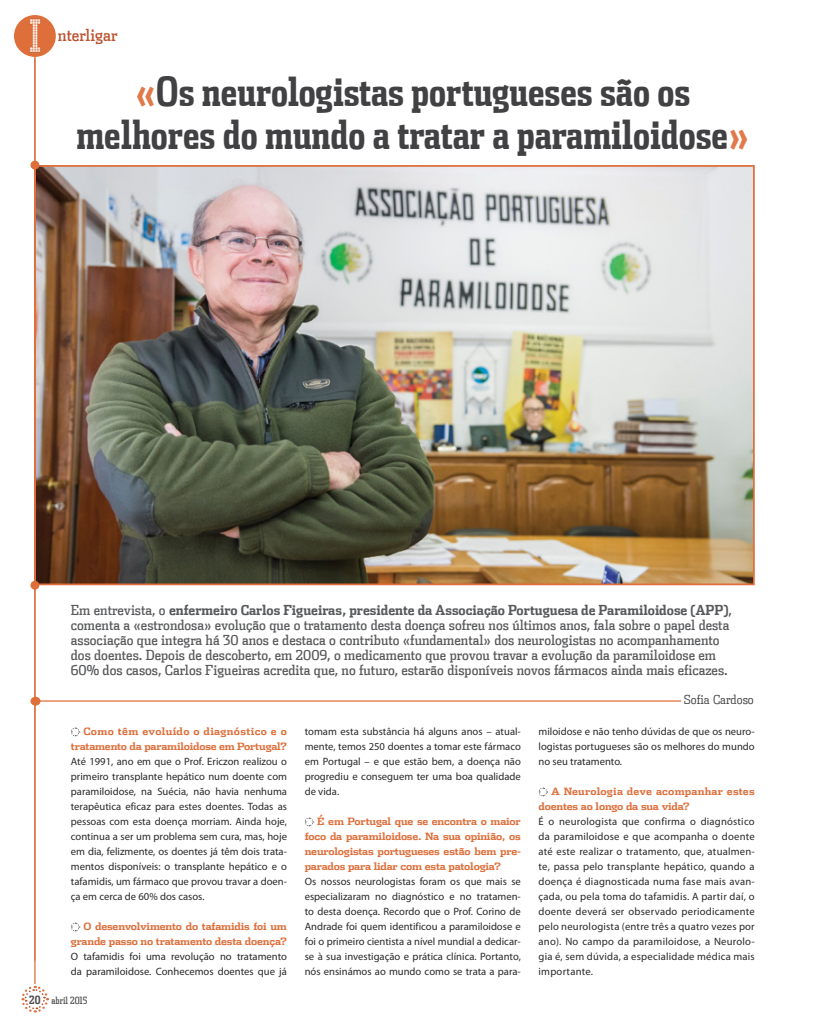
<style>
.page{position:relative;width:815px;height:1028px;background:#fff}
.page>*{position:absolute;margin:0;border:0;box-sizing:border-box;transform-origin:0 0}
.t1{font:700 40px/42.5px "Dispatch Comp Tab";color:#414042;text-align:center}
.t2{font:16.25px "Dispatch Cond Tab";color:#bb522f}
.t3{font:13.75px/15px "Dispatch Cond";color:#58595b}
.t4{font:700 13.75px "Dispatch Cond Tab";color:#58595b}
.t5{font:300 12.5px "Dispatch Cond";color:#414042}
.t6{font:10.62px/15px "Myriad Pro";color:#292829;text-align:justify}
.t7{font:700 10px/15px "Dispatch";letter-spacing:-.02em;color:#de6e3a;text-align:right}
.t8{font:700 10px/15px "Dispatch";letter-spacing:.005em;color:#de6e3a}
.t9{font:10px "Dispatch Comp";color:#4d4d4f}
.s1{color:#e07a4a}
.s2{font-family:"Dispatch Cond";font-weight:400}
.s3{font-weight:700;font-size:11.25px}
</style>
<div class="page">
<svg style="left:71px;top:727px;width:9px;height:9px"></svg>
<svg style="left:71px;top:922px;width:9px;height:9px"></svg>
<svg style="left:304px;top:817px;width:10px;height:9px"></svg>
<svg style="left:538px;top:787px;width:10px;height:9px"></svg>
<svg style="left:30px;top:696px;width:11px;height:9px"></svg>
<hr style="left:36px;top:700px;width:645px;height:1px;background:#de6e3a">
<img style="left:37px;top:168px;width:715px;height:414px">
<div style="left:30px;top:161px;width:9px;height:8px;background:#de6e3a;border-radius:50%"></div>
<div style="left:30px;top:581px;width:9px;height:8px;background:#de6e3a;border-radius:50%"></div>
<hr style="left:34px;top:35px;width:2px;height:925px;background:#de6e3a">
<svg style="left:21px;top:985px;width:29px;height:28px"></svg>
<hr style="left:34px;top:58px;width:2px;height:926px;background:#de6e3a">
<div style="left:14px;top:15px;width:42px;height:42px;background:#de6e3a;border-radius:50%"></div>
<img style="left:20px;top:17px;width:30px;height:38px">
<h2 class="t2" style="left:58px;top:25px;width:61px">nterligar</h2>
<h1 class="t1" style="left:76px;top:69px;width:674px"><span class="s1">«</span>Os neurologistas portugueses são os melhores do mundo a tratar a paramiloidose<span class="s1">»</span></h1>
<p class="t4" style="left:71px;top:601px;width:663px"><span class="s2">Em entrevista, o</span> enfermeiro Carlos Figueiras, presidente da Associação Portuguesa de Paramiloidose (APP)<span class="s2">,</span></p>
<p class="t3" style="left:71px;top:617px;width:660px">comenta a «estrondosa» evolução que o tratamento desta doença sofreu nos últimos anos, fala sobre o papel desta associação que integra há 30 anos e destaca o contributo «fundamental» dos neurologistas no acompanhamento dos doentes. Depois de descoberto, em 2009, o medicamento que provou travar a evolução da paramiloidose em 60% dos casos, Carlos Figueiras acredita que, no futuro, estarão disponíveis novos fármacos ainda mais eficazes.</p>
<p class="t5" style="left:684px;top:692px;width:71px">Sofia Cardoso</p>
<p class="t7" style="left:71px;top:723px;width:218px">Como têm evoluído o diagnóstico e o tratamento da paramiloidose em Portugal?</p>
<p class="t6" style="left:71px;top:754px;width:218px">Até 1991, ano em que o Prof. Ericzon realizou o primeiro transplante hepático num doente com paramiloidose, na Suécia, não havia nenhuma terapêutica eficaz para estes doentes. Todas as pessoas com esta doença morriam. Ainda hoje, continua a ser um problema sem cura, mas, hoje em dia, felizmente, os doentes já têm dois trata&shy;mentos disponíveis: o transplante hepático e o tafamidis, um fármaco que provou travar a doen&shy;ça em cerca de 60% dos casos.</p>
<p class="t7" style="left:71px;top:918px;width:218px">O desenvolvimento do tafamidis foi um grande passo no tratamento desta doença?</p>
<p class="t6" style="left:71px;top:949px;width:218px">O tafamidis foi uma revolução no tratamento da paramiloidose. Conhecemos doentes que já</p>
<p class="t9" style="left:29px;top:993px;width:60px"><span class="s3">20</span> abril 2015</p>
<p class="t6" style="left:305px;top:724px;width:218px">tomam esta substância há alguns anos – atual&shy;mente, temos 250 doentes a tomar este fármaco em Portugal – e que estão bem, a doença não progrediu e conseguem ter uma boa qualidade de vida.</p>
<p class="t7" style="left:305px;top:813px;width:218px;text-align:justify;text-indent:13px">É em Portugal que se encontra o maior foco da paramiloidose. Na sua opinião, os neurologistas portugueses estão bem pre&shy;parados para lidar com esta patologia?</p>
<p class="t6" style="left:305px;top:874px;width:218px">Os nossos neurologistas foram os que mais se especializaram no diagnóstico e no tratamen&shy;to desta doença. Recordo que o Prof. Corino de Andrade foi quem identificou a paramiloidose e foi o primeiro cientista a nível mundial a dedicar&shy;se à sua investigação e prática clínica. Portanto, nós ensinámos ao mundo como se trata a para-</p>
<p class="t6" style="left:539px;top:724px;width:218px">miloidose e não tenho dúvidas de que os neuro&shy;logistas portugueses são os melhores do mundo no seu tratamento.</p>
<p class="t8" style="left:539px;top:783px;width:218px;text-indent:12px">A Neurologia deve acompanhar estes doentes ao longo da sua vida?</p>
<p class="t6" style="left:539px;top:814px;width:218px">É o neurologista que confirma o diagnóstico da paramiloidose e que acompanha o doente até este realizar o tratamento, que, atualmen&shy;te, passa pelo transplante hepático, quando a doença é diagnosticada numa fase mais avan&shy;çada, ou pela toma do tafamidis. A partir daí, o doente deverá ser observado periodicamente pelo neurologista (entre três a quatro vezes por ano). No campo da paramiloidose, a Neurolo&shy;gia é, sem dúvida, a especialidade médica mais importante.</p>
</div>
